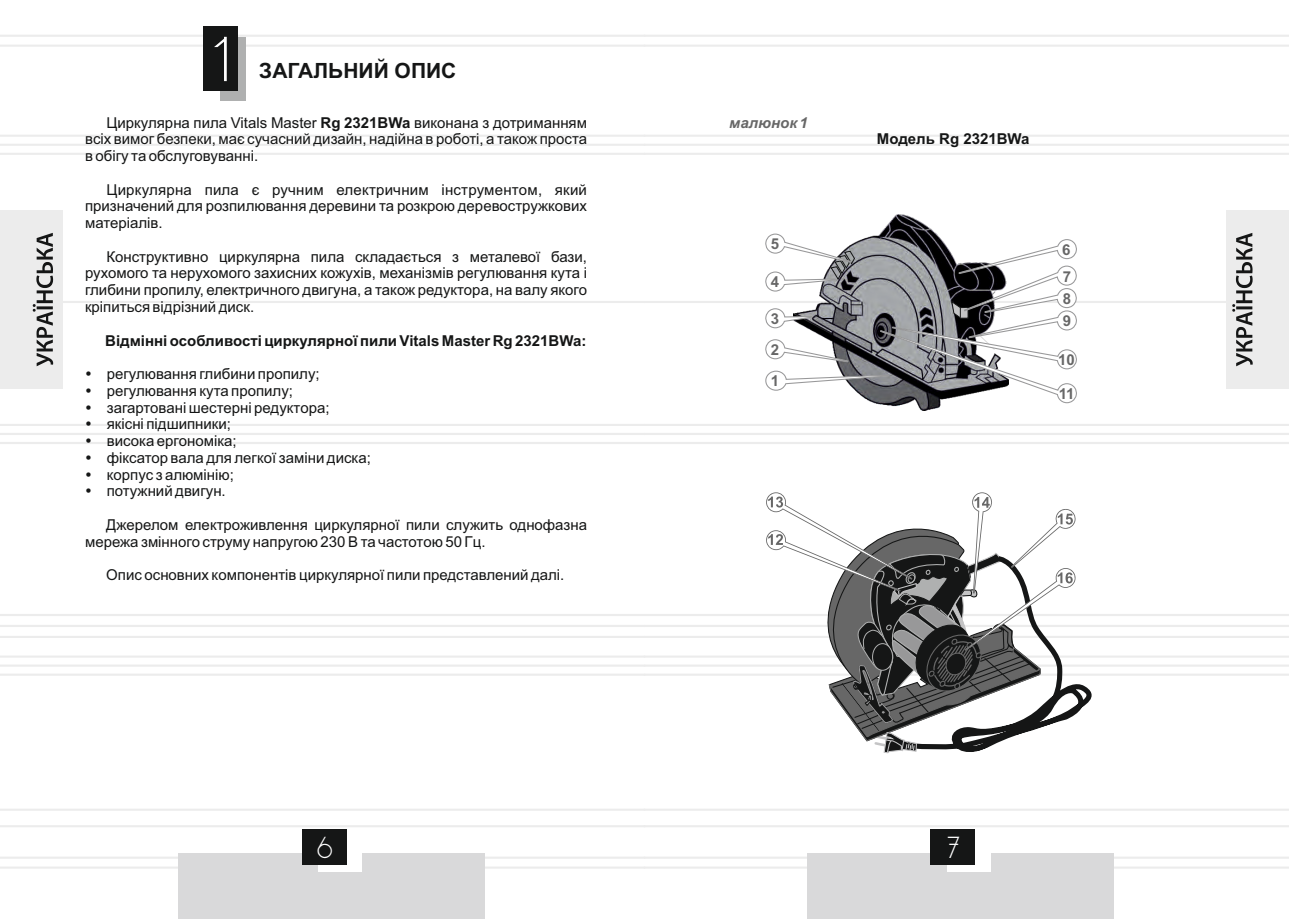
<style>
.page{position:relative;width:1289px;height:919px;background:#fff}
.page>*{position:absolute;margin:0;border:0;box-sizing:border-box;transform-origin:0 0}
.t1{font:52.5px "DS Standart Cyr";color:#fff}
.t2{font:26.25px "DS Standart Cyr";color:#fff}
.t3{font:700 21px "Arial";color:#151616}
.t4{font:15px/16.8px "Arial";color:#151616;text-align:justify}
.t5{font:700 15px "Arial";color:#151616}
.t6{font:700 15px/27px "Arial";color:#676767}
.t7{font:italic 700 15px "Arial";color:#676767}
.s1{font-weight:700}
</style>
<div class="page">
<hr style="left:644px;top:135px;width:644px;height:2px;background:#ececec">
<hr style="left:644px;top:153px;width:644px;height:2px;background:#ececec">
<hr style="left:644px;top:424px;width:644px;height:2px;background:#ececec">
<hr style="left:644px;top:442px;width:644px;height:2px;background:#ececec">
<hr style="left:644px;top:856px;width:644px;height:2px;background:#ececec">
<hr style="left:644px;top:866px;width:644px;height:2px;background:#ececec">
<hr style="left:644px;top:35px;width:644px;height:2px;background:#ececec">
<hr style="left:644px;top:45px;width:644px;height:2px;background:#ececec">
<hr style="left:644px;top:808px;width:644px;height:2px;background:#ececec">
<hr style="left:644px;top:825px;width:644px;height:2px;background:#ececec">
<hr style="left:644px;top:301px;width:644px;height:2px;background:#ececec">
<hr style="left:0;top:135px;width:644px;height:2px;background:#ececec">
<hr style="left:0;top:144px;width:1288px;height:2px;background:#ececec">
<hr style="left:0;top:153px;width:644px;height:2px;background:#ececec">
<hr style="left:0;top:424px;width:644px;height:2px;background:#ececec">
<hr style="left:0;top:442px;width:644px;height:2px;background:#ececec">
<hr style="left:0;top:856px;width:644px;height:2px;background:#ececec">
<hr style="left:0;top:866px;width:644px;height:2px;background:#ececec">
<hr style="left:0;top:35px;width:644px;height:2px;background:#ececec">
<hr style="left:0;top:45px;width:644px;height:2px;background:#ececec">
<hr style="left:0;top:808px;width:644px;height:2px;background:#ececec">
<hr style="left:0;top:825px;width:644px;height:2px;background:#ececec">
<hr style="left:0;top:301px;width:644px;height:2px;background:#ececec">
<div style="left:178px;top:853px;width:307px;height:65px;background:#d9d9da"></div>
<div style="left:318px;top:832px;width:44px;height:39px;background:#fff"></div>
<div style="left:301px;top:829px;width:45px;height:36px;background:#151616"></div>
<div style="left:0;top:210px;width:62px;height:179px;background:#ececec"></div>
<svg style="left:33px;top:233px;width:20px;height:133px"></svg>
<div style="left:807px;top:853px;width:306px;height:65px;background:#d9d9da"></div>
<div style="left:946px;top:832px;width:44px;height:39px;background:#fff"></div>
<div style="left:930px;top:829px;width:45px;height:36px;background:#151616"></div>
<div style="left:1226px;top:210px;width:62px;height:179px;background:#ececec"></div>
<svg style="left:1232px;top:233px;width:20px;height:133px"></svg>
<div style="left:220px;top:37px;width:26px;height:63px;background:#afb0b0"></div>
<div style="left:203px;top:27px;width:34px;height:64px;background:#151616"></div>
<img style="left:878px;top:214px;width:63px;height:196px">
<svg style="left:765px;top:223px;width:312px;height:181px"></svg>
<hr style="left:0;top:433px;width:1288px;height:2px;background:#ececec">
<svg style="left:0;top:492px;width:1288px;height:262px"></svg>
<h1 class="t1" style="left:213px;top:39px;width:16px">1</h1>
<h3 class="t3" style="left:259px;top:63px;width:199px">ЗАГАЛЬНИЙ ОПИС</h3>
<p class="t4" style="left:85px;top:115px;width:503px;text-indent:21px">Циркулярна пила Vitals Master <span class="s1">Rg 2321BWa</span> виконана з дотриманням всіх вимог безпеки, має сучасний дизайн, надійна в роботі, а також проста в обігу та обслуговуванні.</p>
<p class="t4" style="left:85px;top:182px;width:503px;text-indent:21px">Циркулярна пила є ручним електричним інструментом, який призначений для розпилювання деревини та розкрою деревостружкових матеріалів.</p>
<p class="t4" style="left:85px;top:249px;width:503px;text-indent:21px">Конструктивно циркулярна пила складається з металевої бази, рухомого та нерухомого захисних кожухів, механізмів регулювання кута і глибини пропилу, електричного двигуна, а також редуктора, на валу якого кріпиться відрізний диск.</p>
<p class="t5" style="left:105px;top:334px;width:482px">Відмінні особливості циркулярної пили Vitals Master Rg 2321BWa:</p>
<p class="t4" style="left:107px;top:367px;width:266px;text-align:left">регулювання глибини пропилу; регулювання кута пропилу; загартовані шестерні редуктора;<br>якісні підшипники;<br>висока ергономіка;<br>фіксатор вала для легкої заміни диска; корпус з алюмінію;<br>потужний двигун.</p>
<p class="t4" style="left:85px;top:517px;width:503px;text-indent:21px">Джерелом електроживлення циркулярної пили служить однофазна мережа змінного струму напругою 230 В та частотою 50 Гц.</p>
<p class="t4" style="left:106px;top:568px;width:459px">Опис основних компонентів циркулярної пили представлений далі.</p>
<p class="t7" style="left:729px;top:117px;width:80px">малюнок 1</p>
<p class="t6" style="left:771px;top:232px;width:10px">5</p>
<p class="t6" style="left:771px;top:269px;width:10px">4</p>
<p class="t6" style="left:771px;top:306px;width:10px">3</p>
<p class="t6" style="left:771px;top:337px;width:10px">2</p>
<p class="t6" style="left:771px;top:369px;width:10px">1</p>
<p class="t5" style="left:876px;top:133px;width:154px">Модель Rg 2321BWa</p>
<p class="t6" style="left:1062px;top:237px;width:10px">6<br>7</p>
<p class="t6" style="left:1062px;top:287px;width:10px">8</p>
<p class="t6" style="left:1062px;top:308px;width:10px">9</p>
<p class="t6" style="left:1058px;top:347px;width:18px">10</p>
<p class="t6" style="left:1058px;top:381px;width:17px">11</p>
<h2 class="t2" style="left:317px;top:836px;width:17px">6</h2>
<h2 class="t2" style="left:947px;top:836px;width:14px">7</h2>
</div>
